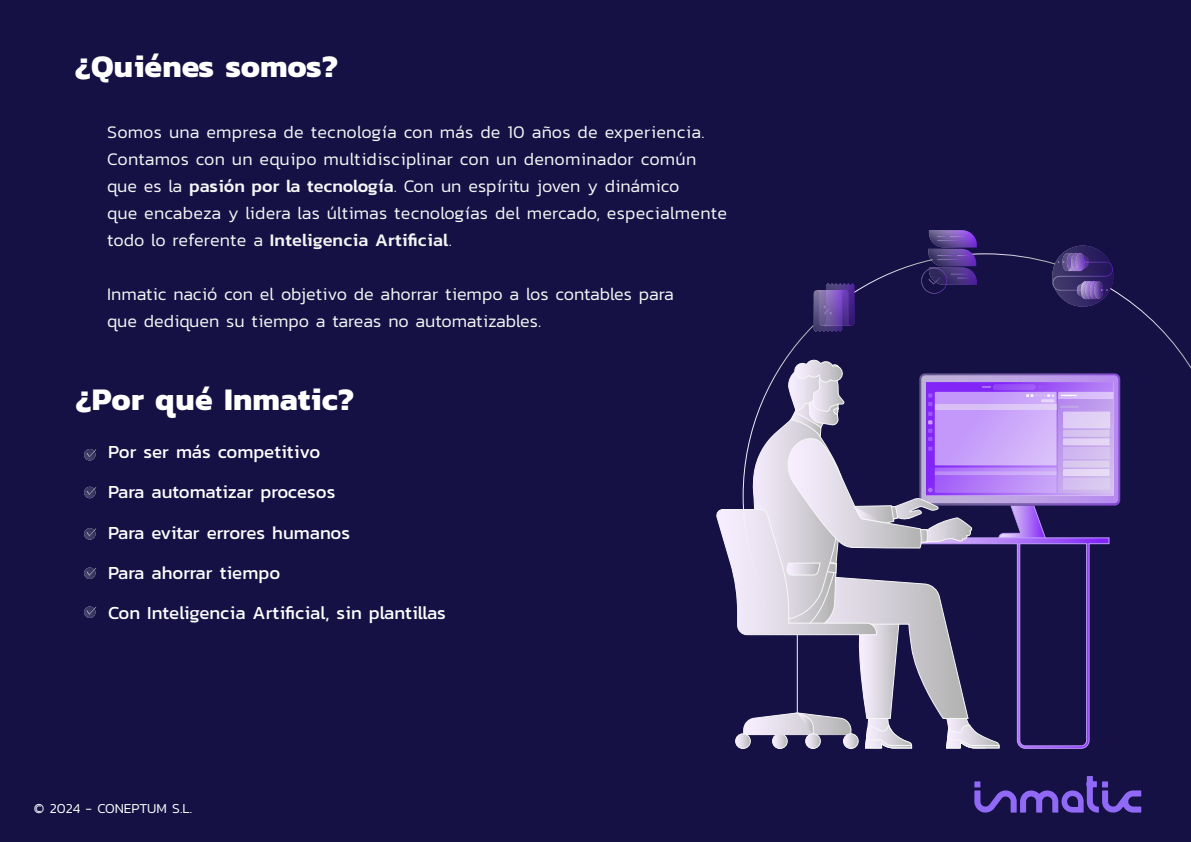
<style>
.page{position:relative;width:1191px;height:842px;background:#151145}
.page>*{position:absolute;margin:0;border:0;box-sizing:border-box;transform-origin:0 0}
.t1{font:700 32px "Kanit";letter-spacing:.005em;color:#fff}
.t2{font:18.8px/40.4px "Kanit";color:#fff}
.t3{font:300 18px/27px "Kanit";color:#f5f5f5}
.t4{font:300 13.9px "Kanit";color:#fff}
.s1{font-weight:500}
</style>
<div class="page">
<svg style="left:974px;top:776px;width:167px;height:37px;background:#3d2e7f"></svg>
<svg style="left:84px;top:449px;width:12px;height:11px"></svg>
<svg style="left:84px;top:487px;width:12px;height:11px"></svg>
<svg style="left:84px;top:528px;width:12px;height:12px"></svg>
<svg style="left:84px;top:567px;width:12px;height:12px"></svg>
<svg style="left:84px;top:606px;width:12px;height:12px"></svg>
<svg style="left:714px;top:230px;width:477px;height:519px;background:#4e4577"></svg>
<h1 class="t1" style="left:75px;top:41px;width:265px">¿Quiénes somos?</h1>
<p class="t3" style="left:107px;top:118px;width:621px">Somos una empresa de tecnología con más de 10 años de experiencia.<br>Contamos con un equipo multidisciplinar con un denominador común que es la <span class="s1">pasión por la tecnología</span>. Con un espíritu joven y dinámico<br>que encabeza y lidera las últimas tecnologías del mercado, especialmente todo lo referente a <span class="s1">Inteligencia Artificial</span>.</p>
<p class="t3" style="left:107px;top:280px;width:568px">Inmatic nació con el objetivo de ahorrar tiempo a los contables para que dediquen su tiempo a tareas no automatizables.</p>
<h1 class="t1" style="left:76px;top:375px;width:280px">¿Por qué Inmatic?</h1>
<p class="t2" style="left:108px;top:431px;width:339px">Por ser más competitivo<br>Para automatizar procesos<br>Para evitar errores humanos<br>Para ahorrar tiempo<br>Con Inteligencia Artificial, sin plantillas</p>
<p class="t4" style="left:34px;top:798px;width:160px">© 2024 - CONEPTUM S.L.</p>
</div>
